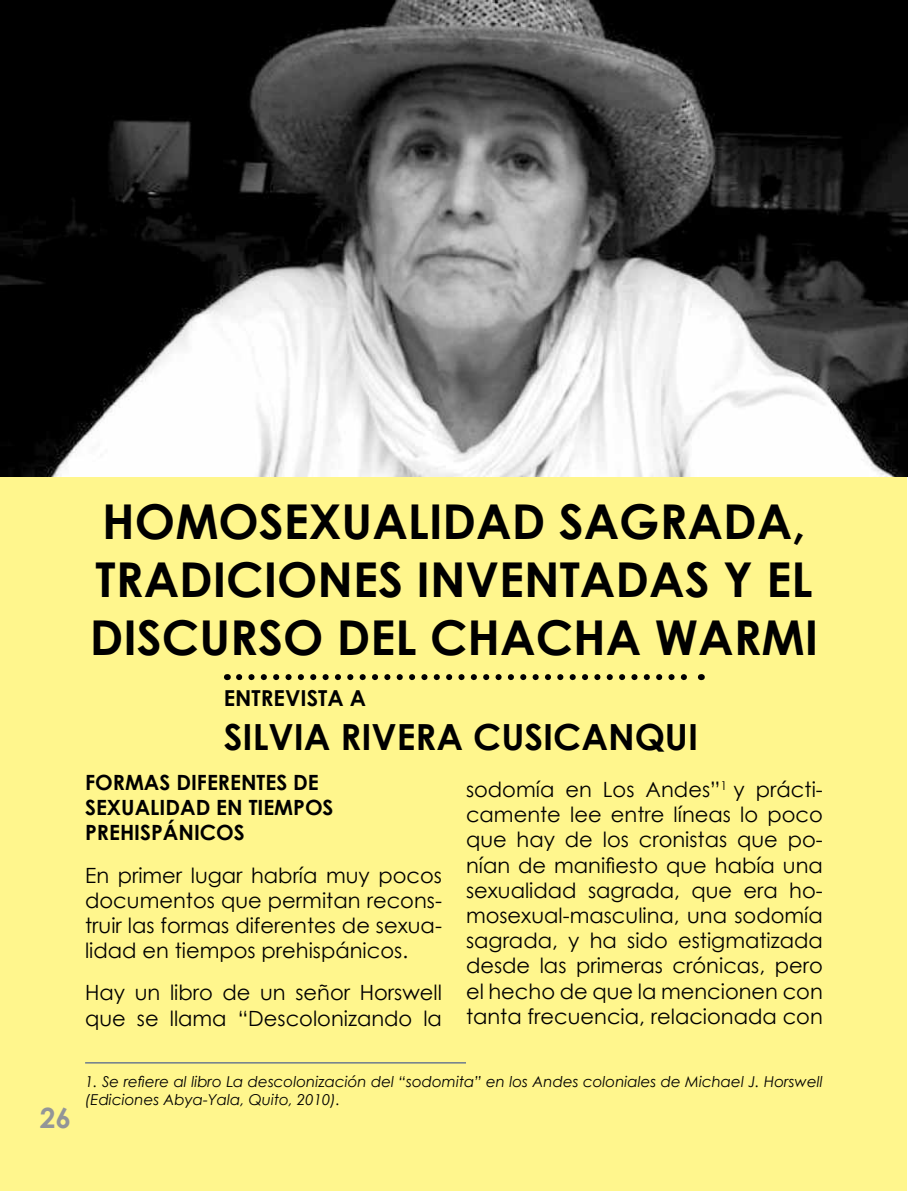
<style>
.page{position:relative;width:908px;height:1191px;background:#fff}
.page>*{position:absolute;margin:0;border:0;box-sizing:border-box;transform-origin:0 0}
.t1{font:700 48px/57.6px "Century Gothic";color:#000}
.t2{font:700 36px "Century Gothic";color:#000}
.t3{font:700 28px "Century Gothic";color:#939598}
.t4{font:700 22px "Century Gothic";color:#000}
.t5{font:21px/25.2px "Century Gothic";color:#000;text-align:justify}
.t6{font:700 21px/25.2px "Century Gothic";color:#000}
.t7{font:italic 15px/18px "Century Gothic";color:#000}
</style>
<div class="page">
<div style="left:0;top:0;width:906px;height:1191px;background:#fff68d"></div>
<img style="left:0;top:0;width:907px;height:476px">
<hr style="left:85px;top:1062px;width:381px;height:1px;background:#25408f">
<svg style="left:239px;top:674px;width:448px;height:6px"></svg>
<h1 class="t1" style="left:90px;top:491px;width:729px">HOMOSEXUALIDAD SAGRADA,<br>TRADICIONES INVENTADAS Y EL<br>DISCURSO DEL CHACHA WARMI</h1>
<p class="t4" style="left:224px;top:681px;width:144px">ENTREVISTA A</p>
<h2 class="t2" style="left:224px;top:709px;width:475px">SILVIA RIVERA CUSICANQUI</h2>
<p class="t6" style="left:85px;top:768px;width:250px">FORMAS DIFERENTES DE<br>SEXUALIDAD EN TIEMPOS<br>PREHISPÁNICOS</p>
<p class="t5" style="left:85px;top:862px;width:358px">En primer lugar habría muy pocos documentos que permitan recons&shy;truir las formas diferentes de sexua&shy;lidad en tiempos prehispánicos.</p>
<p class="t5" style="left:85px;top:980px;width:358px">Hay un libro de un señor Horswell que se llama “Descolonizando la</p>
<p class="t5" style="left:466px;top:776px;width:358px">sodomía en Los Andes”<sup>1</sup> y prácti&shy;camente lee entre líneas lo poco que hay de los cronistas que po&shy;nían de manifiesto que había una sexualidad sagrada, que era ho&shy;mosexual-masculina, una sodomía sagrada, y ha sido estigmatizada desde las primeras crónicas, pero el hecho de que la mencionen con tanta frecuencia, relacionada con</p>
<h3 class="t3" style="left:40px;top:1096px;width:33px">26</h3>
<p class="t7" style="left:85px;top:1072px;width:739px">1. Se refiere al libro La descolonización del “sodomita” en los Andes coloniales de Michael J. Horswell (Ediciones Abya-Yala, Quito, 2010).</p>
</div>
